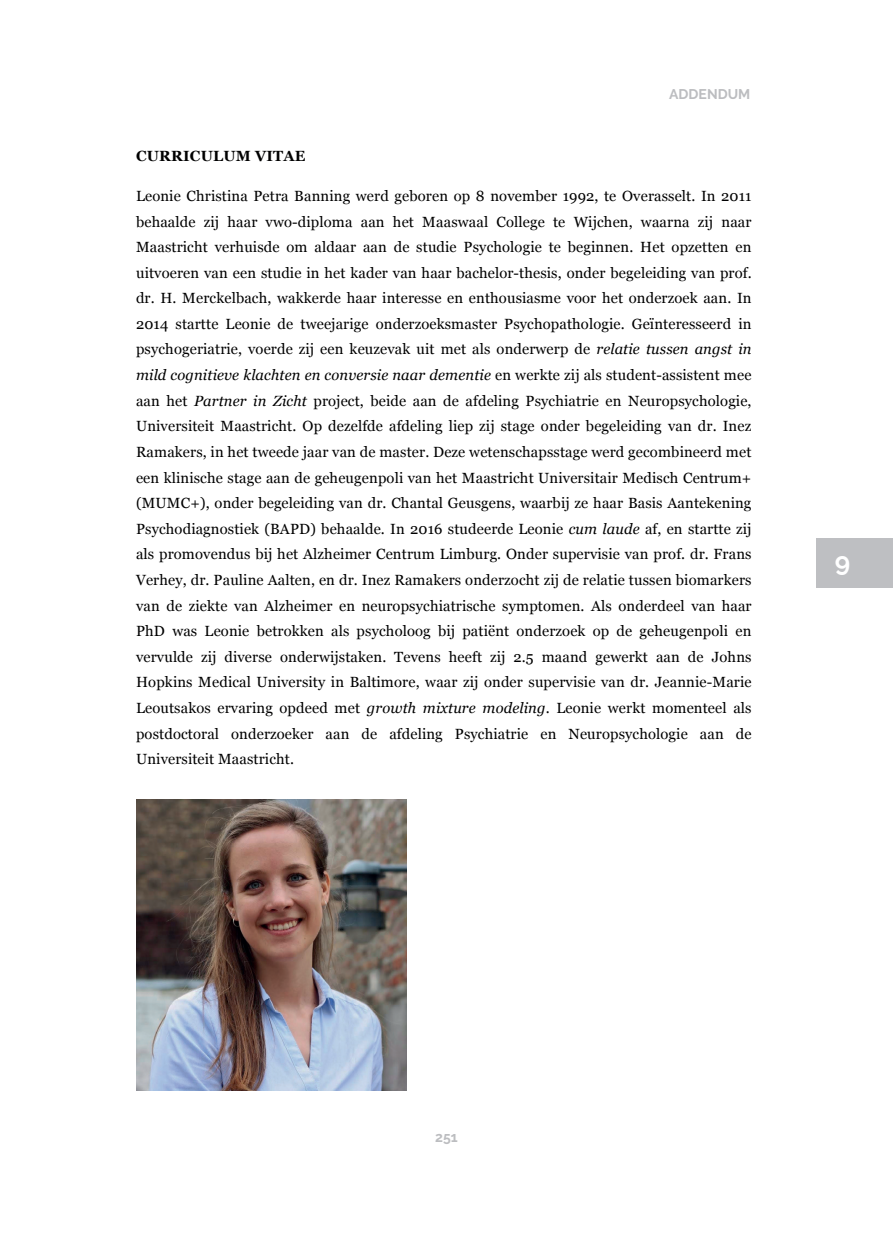
<style>
.page{position:relative;width:893px;height:1241px;background:#fff}
.page>*{position:absolute;margin:0;border:0;box-sizing:border-box;transform-origin:0 0}
.t1{font:700 26.25px "Raleway";color:#fff}
.t2{font:14.7px/25.6px "Georgia";letter-spacing:.01em;color:#000001;text-align:justify}
.t3{font:700 14.7px "Georgia";letter-spacing:.015em;color:#000001}
.t4{font:700 14px "Raleway";color:#bcbdc0}
.s1{font-style:italic}
</style>
<div class="page">
<div style="left:817px;top:538px;width:76px;height:49px;background:#bebfc2"></div>
<img style="left:136px;top:799px;width:271px;height:290px">
<p class="t4" style="left:669px;top:86px;width:83px">ADDENDUM</p>
<p class="t3" style="left:136px;top:145px;width:171px">CURRICULUM VITAE</p>
<p class="t2" style="left:136px;top:182px;width:617px">Leonie Christina Petra Banning werd geboren op 8 november 1992, te Overasselt. In 2011 behaalde zij haar vwo-diploma aan het Maaswaal College te Wijchen, waarna zij naar Maastricht verhuisde om aldaar aan de studie Psychologie te beginnen. Het opzetten en uitvoeren van een studie in het kader van haar bachelor-thesis, onder begeleiding van prof. dr. H. Merckelbach, wakkerde haar interesse en enthousiasme voor het onderzoek aan. In 2014 startte Leonie de tweejarige onderzoeksmaster Psychopathologie. Geïnteresseerd in psychogeriatrie, voerde zij een keuzevak uit met als onderwerp de <span class="s1">relatie tussen angst in mild cognitieve klachten en conversie naar dementie</span> en werkte zij als student-assistent mee aan het <span class="s1">Partner in Zicht</span> project, beide aan de afdeling Psychiatrie en Neuropsychologie, Universiteit Maastricht. Op dezelfde afdeling liep zij stage onder begeleiding van dr. Inez Ramakers, in het tweede jaar van de master. Deze wetenschapsstage werd gecombineerd met een klinische stage aan de geheugenpoli van het Maastricht Universitair Medisch Centrum+ (MUMC+), onder begeleiding van dr. Chantal Geusgens, waarbij ze haar Basis Aantekening Psychodiagnostiek (BAPD) behaalde. In 2016 studeerde Leonie <span class="s1">cum laude</span> af, en startte zij als promovendus bij het Alzheimer Centrum Limburg. Onder supervisie van prof. dr. Frans Verhey, dr. Pauline Aalten, en dr. Inez Ramakers onderzocht zij de relatie tussen biomarkers van de ziekte van Alzheimer en neuropsychiatrische symptomen. Als onderdeel van haar PhD was Leonie betrokken als psycholoog bij patiënt onderzoek op de geheugenpoli en vervulde zij diverse onderwijstaken. Tevens heeft zij 2.5 maand gewerkt aan de Johns Hopkins Medical University in Baltimore, waar zij onder supervisie van dr. Jeannie-Marie Leoutsakos ervaring opdeed met <span class="s1">growth mixture modeling</span>. Leonie werkt momenteel als postdoctoral onderzoeker aan de afdeling Psychiatrie en Neuropsychologie aan de Universiteit Maastricht.</p>
<h1 class="t1" style="left:835px;top:546px;width:17px">9</h1>
<p class="t4" style="left:435px;top:1129px;width:24px">251</p>
</div>
